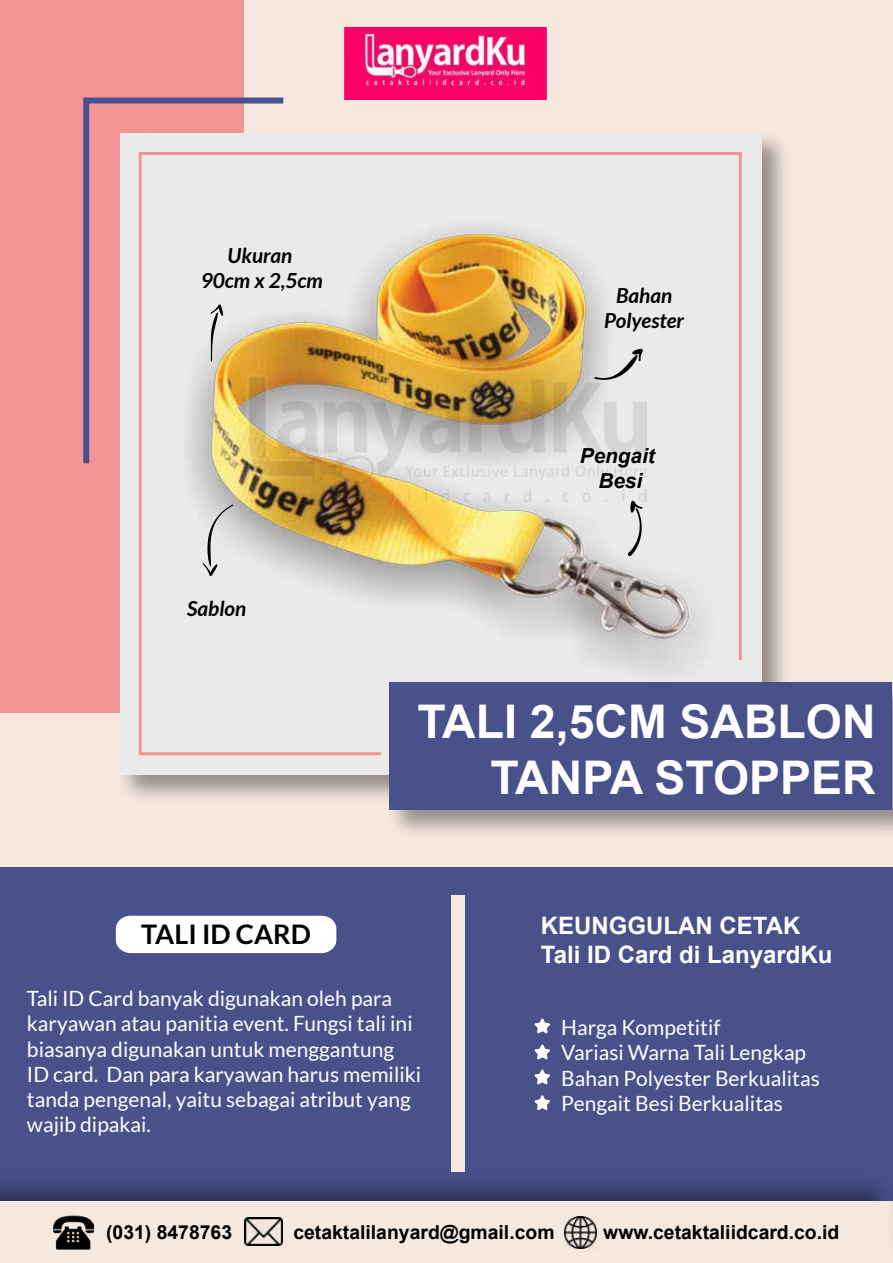
<style>
.page{position:relative;width:893px;height:1263px;background:#fff}
.page>*{position:absolute;margin:0;border:0;box-sizing:border-box;transform-origin:0 0}
.t1{font:700 46.35px/55.7px "Arial";color:#fff;text-align:right}
.t2{font:700 27px "Lato";color:#000}
.t3{font:700 24px/28.8px "Arial";color:#fff}
.t4{font:21px/25.2px "Lato";color:#fff}
.t5{font:italic 700 20.7px/24.9px "Lato";color:#000;text-align:center}
.t6{font:italic 700 20.7px/24.9px "Arial";color:#000;text-align:center}
.t7{font:700 19.35px "Arial";color:#000}
</style>
<div class="page">
<div style="left:0;top:0;width:892px;height:1263px;background:#f5e8df"></div>
<div style="left:0;top:0;width:244px;height:712px;background:#f39596"></div>
<img style="left:111px;top:133px;width:674px;height:665px">
<div style="left:120px;top:133px;width:641px;height:641px;background:#eaeaea"></div>
<svg style="left:83px;top:97px;width:201px;height:372px"></svg>
<img style="left:344px;top:28px;width:203px;height:72px">
<svg style="left:137px;top:150px;width:600px;height:606px"></svg>
<svg style="left:737px;top:152px;width:5px;height:508px"></svg>
<img style="left:381px;top:673px;width:512px;height:173px">
<div style="left:390px;top:682px;width:502px;height:127px;background:#48518a"></div>
<div style="left:0;top:867px;width:893px;height:334px;background:#48518a"></div>
<div style="left:451px;top:895px;width:13px;height:277px;background:#f5e8df"></div>
<img style="left:0;top:1165px;width:879px;height:36px">
<img style="left:564px;top:1216px;width:32px;height:32px">
<img style="left:54px;top:1215px;width:40px;height:35px">
<img style="left:244px;top:1218px;width:39px;height:27px">
<div style="left:116px;top:916px;width:220px;height:37px;background:#fff"></div>
<svg style="left:535px;top:1018px;width:15px;height:15px"></svg>
<svg style="left:535px;top:1044px;width:15px;height:15px"></svg>
<svg style="left:535px;top:1069px;width:15px;height:15px"></svg>
<svg style="left:535px;top:1095px;width:15px;height:15px"></svg>
<img style="left:247px;top:375px;width:399px;height:127px">
<p class="t5" style="left:201px;top:243px;width:124px">Ukuran<br>90cm x 2,5cm</p>
<p class="t5" style="left:187px;top:596px;width:61px">Sablon</p>
<p class="t5" style="left:604px;top:283px;width:81px">Bahan<br>Polyester</p>
<p class="t6" style="left:580px;top:444px;width:76px">Pengait<br>Besi</p>
<h1 class="t1" style="left:417px;top:695px;width:460px">TALI 2,5CM SABLON<br>TANPA STOPPER</h1>
<p class="t2" style="left:141px;top:918px;width:171px">TALI ID CARD</p>
<p class="t3" style="left:541px;top:912px;width:293px">KEUNGGULAN CETAK<br>Tali ID Card di LanyardKu</p>
<p class="t4" style="left:27px;top:986px;width:396px">Tali ID Card banyak digunakan oleh para karyawan atau panitia event. Fungsi tali ini biasanya digunakan untuk menggantung ID card. Dan para karyawan harus memiliki tanda pengenal, yaitu sebagai atribut yang wajib dipakai.</p>
<p class="t4" style="left:561px;top:1014px;width:260px">Harga Kompetitif<br>Variasi Warna Tali Lengkap<br>Bahan Polyester Berkualitas<br>Pengait Besi Berkualitas</p>
<p class="t7" style="left:106px;top:1219px;width:128px">(031) 8478763</p>
<p class="t7" style="left:293px;top:1219px;width:263px">cetaktalilanyard@gmail.com</p>
<p class="t7" style="left:603px;top:1219px;width:238px">www.cetaktaliidcard.co.id</p>
</div>
